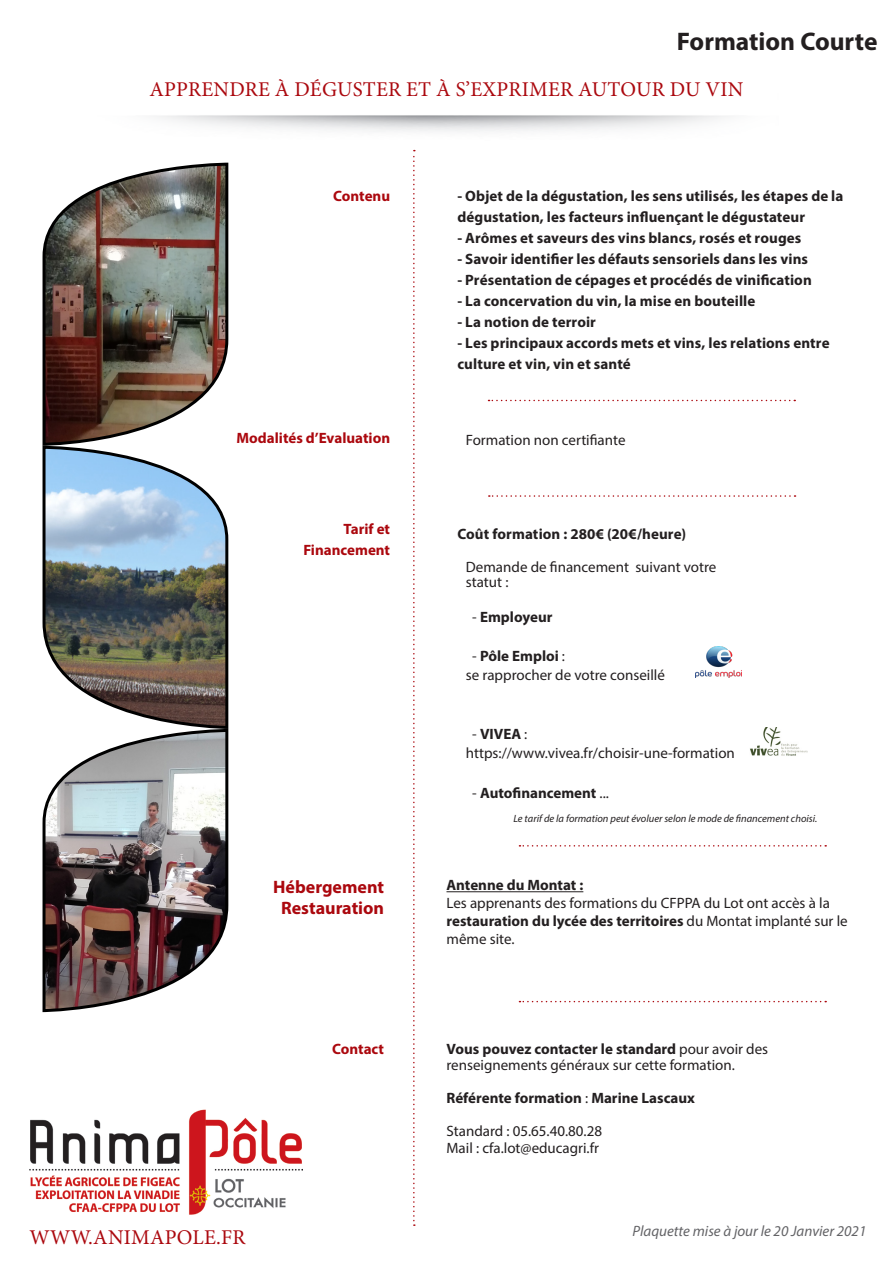
<style>
.page{position:relative;width:893px;height:1263px;background:#fff}
.page>*{position:absolute;margin:0;border:0;box-sizing:border-box;transform-origin:0 0}
.t1{font:700 25.5px "Myriad Pro";color:#231f20}
.t2{font:21px "Minion Pro";letter-spacing:.01em;color:#ab080e}
.t3{font:700 18px/21px "Myriad Pro";color:#ab080e;text-align:center}
.t4{font:700 15px/21px "Myriad Pro";letter-spacing:.005em;color:#231f20}
.t5{font:15px/18px "Myriad Pro";color:#231f20}
.t6{font:700 15px/21px "Myriad Pro";color:#ab080e;text-align:right}
.t7{font:italic 15px "Myriad Pro";color:#636366}
.t8{font:italic 10.5px "Myriad Pro";color:#231f20}
.s1{font-weight:400}
.s2{font-weight:700}
</style>
<div class="page">
<svg style="left:413px;top:150px;width:2px;height:1076px"></svg>
<svg style="left:489px;top:495px;width:306px;height:2px"></svg>
<img style="left:696px;top:646px;width:45px;height:31px">
<img style="left:750px;top:727px;width:57px;height:29px">
<svg style="left:519px;top:1001px;width:307px;height:1px"></svg>
<svg style="left:488px;top:400px;width:307px;height:1px"></svg>
<svg style="left:519px;top:845px;width:307px;height:1px"></svg>
<hr style="left:446px;top:891px;width:137px;height:1px;background:#231f20">
<img style="left:42px;top:447px;width:187px;height:280px">
<img style="left:42px;top:162px;width:187px;height:285px">
<img style="left:42px;top:727px;width:187px;height:286px">
<img style="left:29px;top:1109px;width:274px;height:106px">
<p class="t1" style="left:677px;top:25px;width:202px">Formation Courte</p>
<p class="t2" style="left:150px;top:76px;width:595px">APPRENDRE À DÉGUSTER ET À S’EXPRIMER AUTOUR DU VIN</p>
<p class="t6" style="left:333px;top:185px;width:58px">Contenu</p>
<p class="t4" style="left:457px;top:185px;width:388px">- Objet de la dégustation, les sens utilisés, les étapes de la dégustation, les facteurs influençant le dégustateur</p>
<p class="t4" style="left:457px;top:227px;width:345px">- Arômes et saveurs des vins blancs, rosés et rouges</p>
<p class="t4" style="left:457px;top:248px;width:352px">- Savoir identifier les défauts sensoriels dans les vins</p>
<p class="t4" style="left:457px;top:269px;width:356px">- Présentation de cépages et procédés de vinification</p>
<p class="t4" style="left:457px;top:290px;width:299px">- La concervation du vin, la mise en bouteille</p>
<p class="t4" style="left:457px;top:311px;width:140px">- La notion de terroir</p>
<p class="t4" style="left:457px;top:332px;width:374px">- Les principaux accords mets et vins, les relations entre culture et vin, vin et santé</p>
<p class="t6" style="left:236px;top:426px;width:155px">Modalités d’Evaluation</p>
<p class="t5" style="left:466px;top:430px;width:161px">Formation non certifiante</p>
<p class="t6" style="left:303px;top:518px;width:88px">Tarif et<br>Financement</p>
<p class="t4" style="left:457px;top:523px;width:230px">Coût formation : 280€ (20€/heure)</p>
<p class="t5" style="left:466px;top:560px;width:252px;line-height:15px">Demande de financement suivant votre statut :</p>
<p class="t4" style="left:472px;top:606px;width:82px"><span class="s1">-</span> Employeur</p>
<p class="t5" style="left:466px;top:646px;width:201px;line-height:19.5px;text-indent:6px">- <span class="s2">Pôle Emploi</span> :<br>se rapprocher de votre conseillé</p>
<p class="t5" style="left:466px;top:724px;width:271px;line-height:19.5px;text-indent:6px">- <span class="s2">VIVEA</span> : https://www.vivea.fr/choisir-une-formation</p>
<p class="t4" style="left:472px;top:781px;width:138px"><span class="s1">-</span> Autofinancement <span class="s1">...</span></p>
<p class="t8" style="left:514px;top:812px;width:305px">Le tarif de la formation peut évoluer selon le mode de financement choisi.</p>
<p class="t3" style="left:273px;top:875px;width:112px">Hébergement<br>Restauration</p>
<p class="t5" style="left:446px;top:876px;width:403px"><span class="s2">Antenne du Montat :<br></span>Les apprenants des formations du CFPPA du Lot ont accès à la <span class="s2">restauration du lycée des territoires</span> du Montat implanté sur le même site.</p>
<p class="t6" style="left:332px;top:1038px;width:53px">Contact</p>
<p class="t5" style="left:446px;top:1040px;width:323px;line-height:16.5px"><span class="s2">Vous pouvez contacter le standard</span> pour avoir des renseignements généraux sur cette formation.</p>
<p class="t4" style="left:446px;top:1087px;width:250px">Référente formation <span class="s1">:</span> Marine Lascaux</p>
<p class="t5" style="left:446px;top:1123px;width:157px;line-height:16.5px">Standard : 05.65.40.80.28<br>Mail : cfa.lot@educagri.fr</p>
<p class="t2" style="left:30px;top:1223px;width:218px">WWW.ANIMAPOLE.FR</p>
<p class="t7" style="left:633px;top:1222px;width:235px">Plaquette mise à jour le 20 Janvier 2021</p>
</div>
